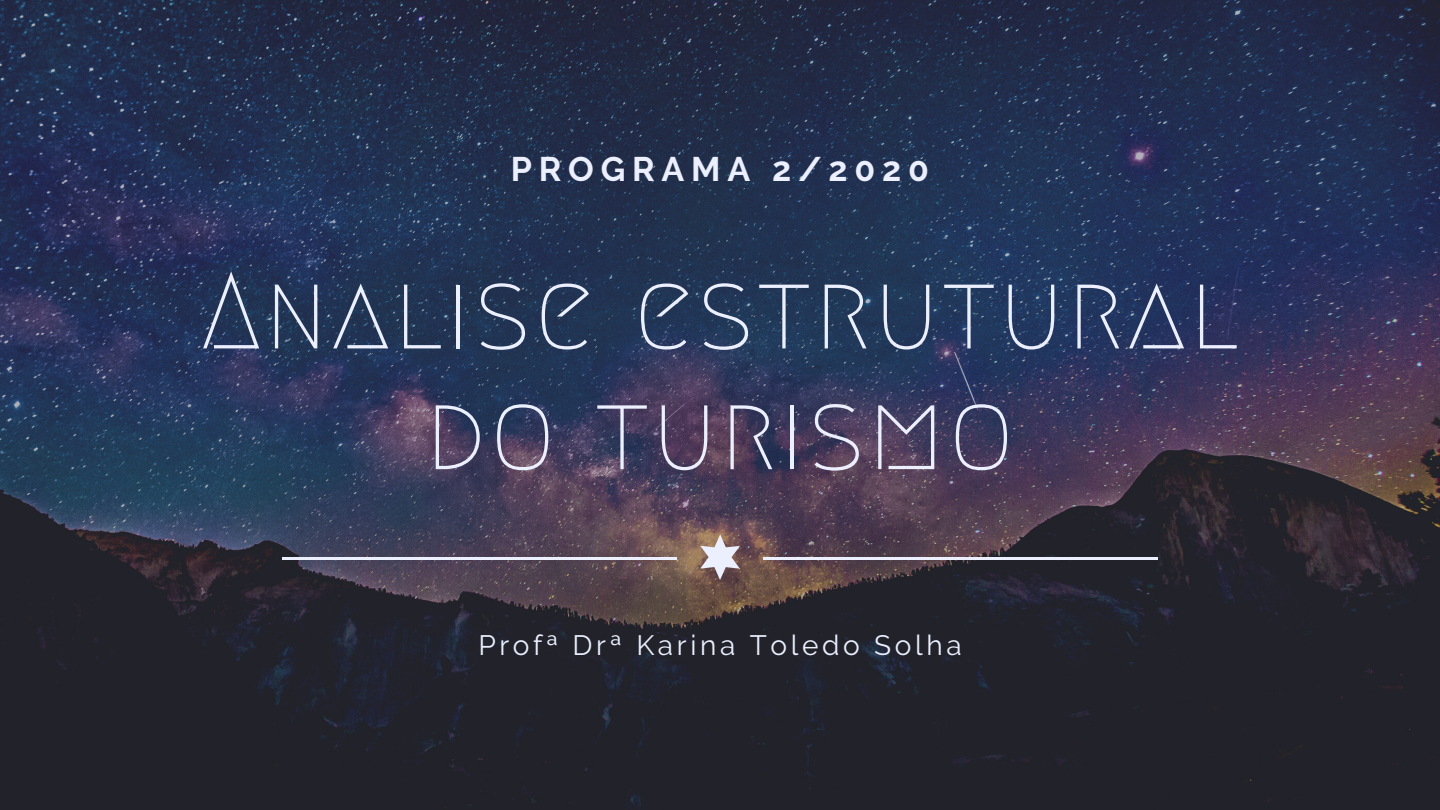
<style>
.page{position:relative;width:1440px;height:810px;background:#fff}
.page>*{position:absolute;margin:0;border:0;box-sizing:border-box;transform-origin:0 0}
.t1{font:110px/120.8px "Megrim";letter-spacing:.03em;color:#ebeffe;text-align:center}
.t2{font:700 34px "Raleway";letter-spacing:.2em;color:#ebeffe}
.t3{font:28px "Raleway";letter-spacing:.13em;color:#ebeffe}
</style>
<div class="page">
<img style="left:0;top:0;width:1440px;height:810px">
<svg style="left:700px;top:534px;width:40px;height:46px;background:#ab9b9b"></svg>
<hr style="left:282px;top:557px;width:395px;height:3px;background:#ebeffe">
<hr style="left:763px;top:557px;width:395px;height:3px;background:#ebeffe">
<p class="t2" style="left:511px;top:149px;width:420px">PROGRAMA 2/2020</p>
<p class="t1" style="left:201px;top:251px;width:1039px">Analise estrutural do turismo</p>
<p class="t3" style="left:478px;top:629px;width:485px">Profª Drª Karina Toledo Solha</p>
</div>
